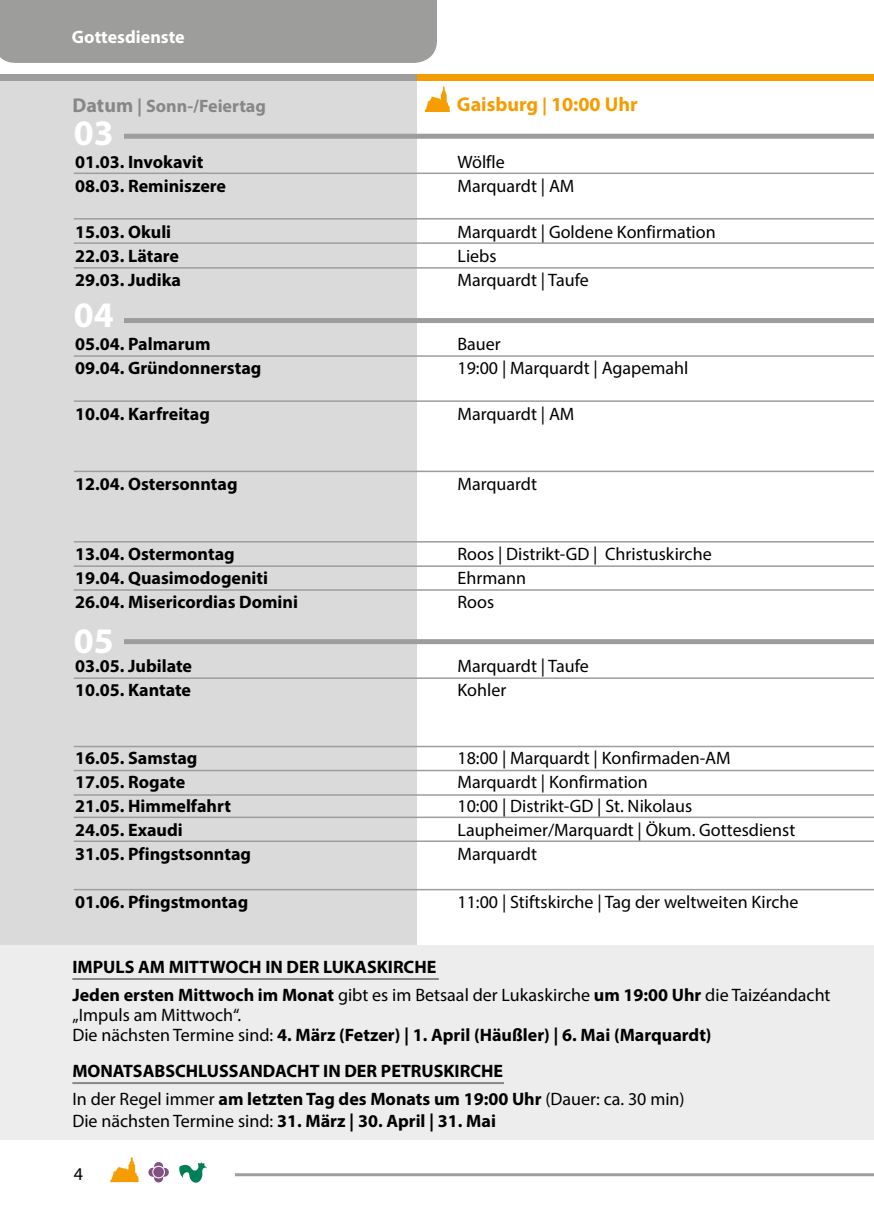
<style>
.page{position:relative;width:874px;height:1225px;background:#fff}
.page>*{position:absolute;margin:0;border:0;box-sizing:border-box;transform-origin:0 0}
.t1{font:700 36px "Myriad Pro";color:#fff}
.t2{font:700 20px "Myriad Pro";color:#f59c00}
.t3{font:700 18px/28px "Myriad Pro";color:#000}
.t4{font:18px "Myriad Pro";color:#000}
.t5{font:700 18px "Myriad Pro";color:#878787}
.t6{font:700 18px "Myriad Pro";color:#fff}
.s1{font-size:20px}
.s2{font-size:18px}
.s3{font-weight:400}
.s4{font-weight:700}
</style>
<div class="page">
<div style="left:0;top:76px;width:416px;height:871px;background:#dadada"></div>
<div style="left:0;top:0;width:437px;height:63px;background:#9d9d9c"></div>
<svg style="left:424px;top:87px;width:25px;height:25px"></svg>
<div style="left:0;top:74px;width:416px;height:6px;background:#9d9d9c"></div>
<div style="left:417px;top:74px;width:456px;height:6px;background:#f59c00"></div>
<svg style="left:110px;top:1157px;width:29px;height:25px"></svg>
<svg style="left:179px;top:1162px;width:28px;height:20px"></svg>
<svg style="left:148px;top:1162px;width:21px;height:20px"></svg>
<hr style="left:235px;top:1173px;width:638px;height:3px;background:#9d9d9c">
<div style="left:0;top:945px;width:873px;height:195px;background:#ededed"></div>
<hr style="left:72px;top:978px;width:366px;height:2px;background:#878787">
<hr style="left:72px;top:1082px;width:431px;height:2px;background:#878787">
<div style="left:124px;top:134px;width:749px;height:5px;background:#9d9d9c"></div>
<hr style="left:74px;top:172px;width:799px;height:2px;background:#9d9d9c">
<hr style="left:74px;top:218px;width:799px;height:1px;background:#9d9d9c">
<hr style="left:74px;top:242px;width:799px;height:2px;background:#9d9d9c">
<hr style="left:74px;top:267px;width:799px;height:2px;background:#9d9d9c">
<hr style="left:74px;top:355px;width:799px;height:2px;background:#9d9d9c">
<hr style="left:74px;top:400px;width:799px;height:2px;background:#9d9d9c">
<hr style="left:74px;top:470px;width:799px;height:2px;background:#9d9d9c">
<hr style="left:74px;top:541px;width:799px;height:1px;background:#9d9d9c">
<hr style="left:74px;top:565px;width:799px;height:2px;background:#9d9d9c">
<hr style="left:74px;top:589px;width:799px;height:2px;background:#9d9d9c">
<hr style="left:74px;top:677px;width:799px;height:2px;background:#9d9d9c">
<hr style="left:74px;top:746px;width:799px;height:1px;background:#9d9d9c">
<hr style="left:74px;top:770px;width:799px;height:1px;background:#9d9d9c">
<hr style="left:74px;top:794px;width:799px;height:1px;background:#9d9d9c">
<hr style="left:74px;top:816px;width:799px;height:2px;background:#9d9d9c">
<hr style="left:74px;top:840px;width:799px;height:2px;background:#9d9d9c">
<hr style="left:74px;top:889px;width:799px;height:1px;background:#9d9d9c">
<div style="left:124px;top:318px;width:749px;height:5px;background:#9d9d9c"></div>
<div style="left:124px;top:639px;width:749px;height:5px;background:#9d9d9c"></div>
<p class="t6" style="left:72px;top:25px;width:114px">Gottesdienste</p>
<p class="t5" style="left:73px;top:94px;width:195px"><span class="s1">Datum</span> | Sonn-/Feiertag</p>
<p class="t2" style="left:456px;top:92px;width:182px">Gaisburg <span class="s2">|</span> 10:00 Uhr</p>
<h1 class="t1" style="left:74px;top:110px;width:41px">03</h1>
<p class="t3" style="left:75px;top:147px;width:130px">01.03. Invokavit</p>
<p class="t4" style="left:457px;top:151px;width:49px">Wölfle</p>
<p class="t3" style="left:75px;top:171px;width:152px">08.03. Reminiszere</p>
<p class="t4" style="left:457px;top:175px;width:118px">Marquardt | AM</p>
<p class="t3" style="left:75px;top:217px;width:98px">15.03. Okuli</p>
<p class="t4" style="left:457px;top:221px;width:259px">Marquardt | Goldene Konfirmation</p>
<p class="t3" style="left:75px;top:241px;width:105px">22.03. Lätare</p>
<p class="t4" style="left:457px;top:245px;width:41px">Liebs</p>
<p class="t3" style="left:75px;top:265px;width:107px">29.03. Judika</p>
<p class="t4" style="left:457px;top:269px;width:133px">Marquardt | Taufe</p>
<h1 class="t1" style="left:74px;top:291px;width:41px">04</h1>
<p class="t3" style="left:75px;top:329px;width:137px">05.04. Palmarum</p>
<p class="t4" style="left:457px;top:333px;width:45px">Bauer</p>
<p class="t3" style="left:75px;top:353px;width:188px">09.04. Gründonnerstag</p>
<p class="t4" style="left:457px;top:357px;width:232px">19:00 | Marquardt | Agapemahl</p>
<p class="t3" style="left:75px;top:399px;width:136px">10.04. Karfreitag</p>
<p class="t4" style="left:457px;top:403px;width:118px">Marquardt | AM</p>
<p class="t3" style="left:75px;top:469px;width:164px">12.04. Ostersonntag</p>
<p class="t4" style="left:457px;top:473px;width:81px">Marquardt</p>
<p class="t3" style="left:75px;top:539px;width:161px">13.04. Ostermontag</p>
<p class="t4" style="left:457px;top:543px;width:255px">Roos | Distrikt-GD | Christuskirche</p>
<p class="t3" style="left:75px;top:563px;width:194px">19.04. Quasimodogeniti</p>
<p class="t4" style="left:457px;top:567px;width:70px">Ehrmann</p>
<p class="t3" style="left:75px;top:587px;width:224px">26.04. Misericordias Domini</p>
<p class="t4" style="left:457px;top:591px;width:38px">Roos</p>
<h1 class="t1" style="left:74px;top:617px;width:41px">05</h1>
<p class="t3" style="left:75px;top:651px;width:118px">03.05. Jubilate</p>
<p class="t4" style="left:457px;top:655px;width:133px">Marquardt | Taufe</p>
<p class="t3" style="left:75px;top:675px;width:117px">10.05. Kantate</p>
<p class="t4" style="left:457px;top:679px;width:50px">Kohler</p>
<p class="t3" style="left:75px;top:743px;width:124px">16.05. Samstag</p>
<p class="t4" style="left:457px;top:747px;width:274px">18:00 | Marquardt | Konfirmaden-AM</p>
<p class="t3" style="left:75px;top:767px;width:111px">17.05. Rogate</p>
<p class="t4" style="left:457px;top:771px;width:192px">Marquardt | Konfirmation</p>
<p class="t3" style="left:75px;top:791px;width:157px">21.05. Himmelfahrt</p>
<p class="t4" style="left:457px;top:795px;width:236px">10:00 | Distrikt-GD | St. Nikolaus</p>
<p class="t3" style="left:75px;top:815px;width:109px">24.05. Exaudi</p>
<p class="t4" style="left:457px;top:819px;width:339px">Laupheimer/Marquardt | Ökum. Gottesdienst</p>
<p class="t3" style="left:75px;top:839px;width:177px">31.05. Pfingstsonntag</p>
<p class="t4" style="left:457px;top:843px;width:81px">Marquardt</p>
<p class="t3" style="left:75px;top:887px;width:174px">01.06. Pfingstmontag</p>
<p class="t4" style="left:457px;top:891px;width:342px">11:00 | Stiftskirche | Tag der weltweiten Kirche</p>
<p class="t3" style="left:72px;top:952px;width:759px">IMPULS AM MITTWOCH IN DER LUKASKIRCHE<br>Jeden ersten Mittwoch im Monat <span class="s3">gibt es im Betsaal der Lukaskirche</span> um 19:00 Uhr <span class="s3">die Taizéandacht</span></p>
<p class="t3" style="left:72px;top:1004px;width:640px;line-height:20px"><span class="s3">„Impuls am Mittwoch“.<br>Die nächsten Termine sind:</span> 4. März (Fetzer) | 1. April (Häußler) | 6. Mai (Marquardt)</p>
<p class="t3" style="left:72px;top:1056px;width:613px">MONATSABSCHLUSSANDACHT IN DER PETRUSKIRCHE<br><span class="s3">In der Regel immer</span> am letzten Tag des Monats um 19:00 Uhr <span class="s3">(Dauer: ca. 30 min)</span></p>
<p class="t4" style="left:72px;top:1110px;width:425px">Die nächsten Termine sind: <span class="s4">31. März | 30. April | 31. Mai</span></p>
<p class="t4" style="left:74px;top:1162px;width:11px">4</p>
</div>
